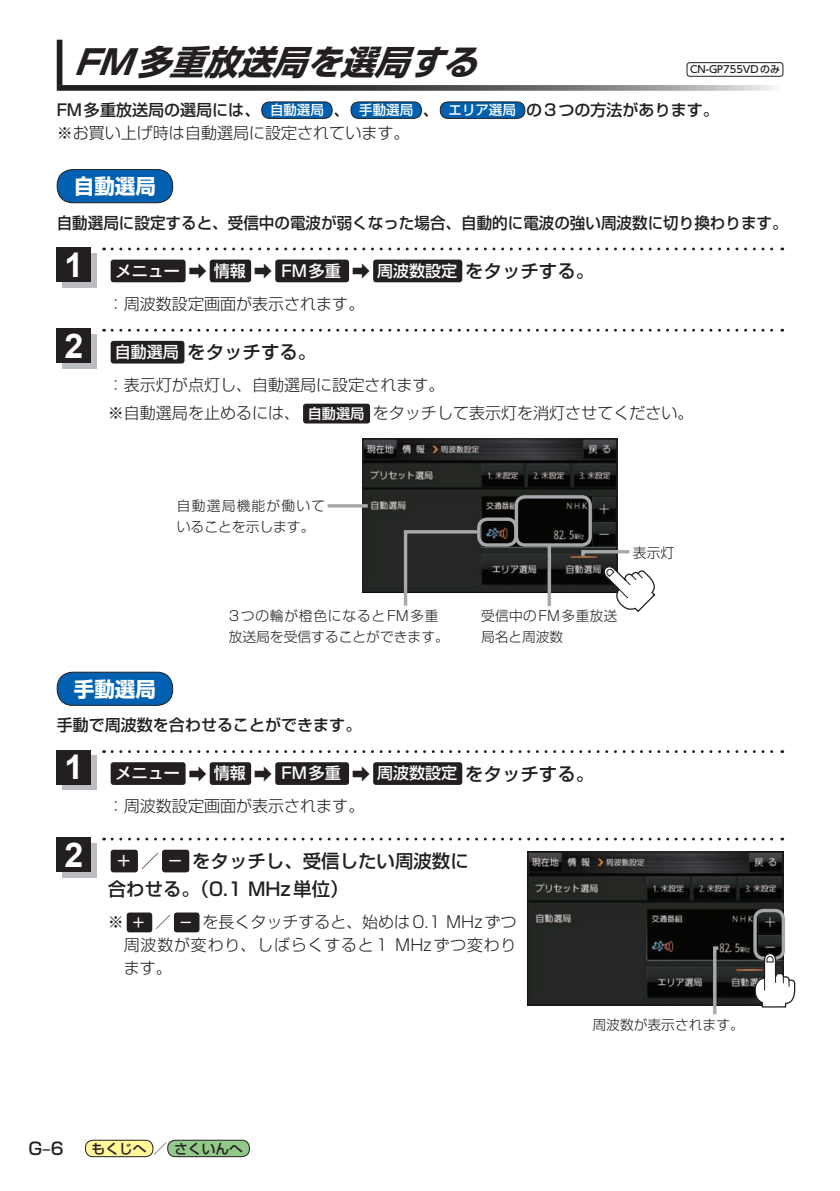
<style>
.page{position:relative;width:840px;height:1191px;background:#fff}
.page>*{position:absolute;margin:0;border:0;box-sizing:border-box;transform-origin:0 0}
.t1{font:italic 700 34px "Shin Go Pro";color:#231f20}
.t2{font:700 34px "Arial";color:#fff}
.t3{font:700 20.6px "Shin Go Pro";color:#fff}
.t4{font:500 18.4px/28.4px "Shin Go Pro";color:#231f20}
.t5{font:500 17px "Shin Go Pro";color:#231f20}
.t6{font:300 16px/33px "Shin Go Pro";color:#231f20}
.t7{font:500 16px/22.6px "Shin Go Pro";color:#231f20}
.t8{font:300 13.8px/20.6px "Shin Go Pro";color:#231f20}
.t9{font:300 13.8px/20.6px "Shin Go Pro";letter-spacing:.085em;color:#231f20}
.t10{font:300 13.8px/20.6px "Shin Go Pro";letter-spacing:.03em;color:#231f20}
.t11{font:500 13.8px "Shin Go Pro";color:#231f20}
.t12{font:500 10px "UD Shin Go Pro";color:#231f20}
.s1{font-size:13.4px;color:#fff}
.s2{font-weight:300}
.s3{font-weight:500;color:#fff}
.s4{font-weight:500;font-size:18.4px}
.s5{font-size:18.4px}
.s6{font-size:16px;color:#fff}
.s7{font-weight:500;font-size:14.2px;color:#fff}
.s8{font-size:14.2px}
</style>
<div class="page">
<div style="left:85px;top:1140px;width:68px;height:16px;background:#fff79a;border-radius:8px"></div>
<div style="left:85px;top:1140px;width:68px;height:17px;border:1px solid #231f20;border-radius:8px"></div>
<div style="left:168px;top:1140px;width:81px;height:16px;background:#92c889;border-radius:8px"></div>
<div style="left:167px;top:1140px;width:82px;height:17px;border:1px solid #231f20;border-radius:8px"></div>
<div style="left:261px;top:102px;width:71px;height:16px;background:#0161b0;border-radius:8px"></div>
<div style="left:261px;top:102px;width:71px;height:17px;border:1px solid #231f20;border-radius:8px"></div>
<div style="left:351px;top:102px;width:70px;height:16px;background:#0161b0;border-radius:8px"></div>
<div style="left:350px;top:102px;width:71px;height:17px;border:1px solid #231f20;border-radius:8px"></div>
<div style="left:440px;top:102px;width:84px;height:16px;background:#0161b0;border-radius:8px"></div>
<div style="left:440px;top:102px;width:85px;height:17px;border:1px solid #231f20;border-radius:8px"></div>
<div style="left:57px;top:40px;width:5px;height:45px;background:#231f20"></div>
<svg style="left:57px;top:85px;width:718px;height:6px;background:#616162"></svg>
<div style="left:111px;top:341px;width:73px;height:22px;background:#231f20;border-radius:3px"></div>
<div style="left:303px;top:404px;width:67px;height:19px;background:#231f20;border-radius:3px"></div>
<svg style="left:112px;top:329px;width:670px;height:3px"></svg>
<div style="left:62px;top:334px;width:34px;height:34px;background:#bcbdc0"></div>
<div style="left:57px;top:329px;width:34px;height:34px;background:#231f20"></div>
<div style="left:57px;top:170px;width:115px;height:33px;background:#0161b0;border-radius:16px"></div>
<div style="left:57px;top:169px;width:116px;height:34px;border:1px solid #231f20;border-radius:16px"></div>
<div style="left:111px;top:260px;width:74px;height:22px;background:#231f20;border-radius:3px"></div>
<div style="left:209px;top:260px;width:42px;height:22px;background:#231f20;border-radius:3px"></div>
<div style="left:275px;top:260px;width:74px;height:22px;background:#231f20;border-radius:3px"></div>
<div style="left:373px;top:260px;width:89px;height:22px;background:#231f20;border-radius:3px"></div>
<svg style="left:112px;top:247px;width:670px;height:3px"></svg>
<div style="left:62px;top:253px;width:34px;height:34px;background:#bcbdc0"></div>
<div style="left:57px;top:247px;width:34px;height:35px;background:#231f20"></div>
<div style="left:57px;top:672px;width:115px;height:33px;background:#0161b0;border-radius:16px"></div>
<div style="left:57px;top:672px;width:116px;height:34px;border:1px solid #231f20;border-radius:16px"></div>
<div style="left:111px;top:762px;width:74px;height:23px;background:#231f20;border-radius:3px"></div>
<div style="left:209px;top:762px;width:42px;height:23px;background:#231f20;border-radius:3px"></div>
<div style="left:275px;top:762px;width:74px;height:23px;background:#231f20;border-radius:3px"></div>
<div style="left:373px;top:762px;width:89px;height:23px;background:#231f20;border-radius:3px"></div>
<svg style="left:112px;top:750px;width:670px;height:3px"></svg>
<div style="left:62px;top:756px;width:34px;height:34px;background:#bcbdc0"></div>
<div style="left:57px;top:750px;width:34px;height:34px;background:#231f20"></div>
<div style="left:111px;top:849px;width:27px;height:23px;background:#231f20;border-radius:3px"></div>
<div style="left:162px;top:849px;width:27px;height:23px;background:#231f20;border-radius:3px"></div>
<div style="left:127px;top:912px;width:25px;height:20px;background:#231f20;border-radius:3px"></div>
<div style="left:174px;top:912px;width:25px;height:20px;background:#231f20;border-radius:3px"></div>
<svg style="left:112px;top:837px;width:670px;height:3px"></svg>
<div style="left:62px;top:843px;width:34px;height:34px;background:#bcbdc0"></div>
<div style="left:57px;top:837px;width:34px;height:34px;background:#231f20"></div>
<img style="left:364px;top:440px;width:251px;height:150px">
<div style="left:362px;top:438px;width:255px;height:154px;border:1px solid #231f20"></div>
<hr style="left:327px;top:504px;width:40px;height:3px;background:#a8a9ad">
<div style="left:477px;top:517px;width:40px;height:29px;border:3px solid #a8a9ad;border-radius:9px"></div>
<svg style="left:402px;top:528px;width:79px;height:78px"></svg>
<svg style="left:579px;top:548px;width:76px;height:64px"></svg>
<div style="left:514px;top:495px;width:77px;height:51px;border:3px solid #a8a9ad;border-radius:9px"></div>
<hr style="left:547px;top:545px;width:3px;height:61px;background:#a8a9ad">
<img style="left:529px;top:854px;width:251px;height:149px">
<div style="left:527px;top:852px;width:255px;height:153px;border:1px solid #231f20"></div>
<svg style="left:711px;top:944px;width:10px;height:71px"></svg>
<div style="left:753px;top:909px;width:31px;height:51px;border:3px solid #a8a9ad;border-radius:9px"></div>
<svg style="left:753px;top:952px;width:42px;height:56px"></svg>
<div style="left:686px;top:62px;width:96px;height:15px;border:1px solid #231f20;border-radius:3px"></div>
<h1 class="t1" style="left:74px;top:35px;width:420px">FM多重放送局を選局する</h1>
<p class="t12" style="left:689px;top:61px;width:91px">CN-GP755VDのみ</p>
<p class="t7" style="left:57px;top:97px;width:663px">FM多重放送局の選局には、 <span class="s1">自動選局</span> 、 <span class="s1">手動選局</span> 、 <span class="s1">エリア選局</span> の3つの方法があります。<span class="s2">※お買い上げ時は自動選局に設定されています。</span></p>
<p class="t3" style="left:74px;top:170px;width:84px">自動選局</p>
<p class="t7" style="left:57px;top:209px;width:732px">自動選局に設定すると、受信中の電波が弱くなった場合、自動的に電波の強い周波数に切り換わります。</p>
<h1 class="t2" style="left:64px;top:242px;width:20px">1</h1>
<h1 class="t2" style="left:64px;top:324px;width:20px">2</h1>
<p class="t6" style="left:108px;top:252px;width:487px;text-indent:8px"><span class="s3">メニュー</span> <span class="s4">➡</span> <span class="s3">情報</span> <span class="s4">➡</span> <span class="s3">FM多重</span> <span class="s5">➡</span> <span class="s3">周波数設定</span><span class="s4">をタッチする。</span>：周波数設定画面が表示されます。</p>
<p class="t4" style="left:115px;top:336px;width:203px"><span class="s6">自動選局</span>をタッチする。</p>
<p class="t6" style="left:108px;top:369px;width:587px;line-height:28.4px">：表示灯が点灯し、自動選局に設定されます。<br>※自動選局を止めるには、<span class="s7">自動選局</span>をタッチして表示灯を消灯させてください。</p>
<p class="t9" style="left:177px;top:494px;width:150px">自動選局機能が働いていることを示します。</p>
<p class="t8" style="left:228px;top:604px;width:221px">3つの輪が橙色になるとFM多重放送局を受信することができます。</p>
<p class="t8" style="left:632px;top:540px;width:43px">表示灯</p>
<p class="t10" style="left:481px;top:604px;width:138px">受信中のFM多重放送局名と周波数</p>
<p class="t3" style="left:74px;top:672px;width:84px">手動選局</p>
<p class="t7" style="left:57px;top:712px;width:306px">手動で周波数を合わせることができます。</p>
<h1 class="t2" style="left:64px;top:745px;width:20px">1</h1>
<h1 class="t2" style="left:64px;top:832px;width:20px">2</h1>
<p class="t6" style="left:108px;top:755px;width:487px;text-indent:8px"><span class="s3">メニュー</span> <span class="s4">➡</span> <span class="s3">情報</span> <span class="s4">➡</span> <span class="s3">FM多重</span> <span class="s5">➡</span> <span class="s3">周波数設定</span><span class="s4">をタッチする。</span>：周波数設定画面が表示されます。</p>
<p class="t4" style="left:108px;top:844px;width:362px;text-indent:8px"><span class="s6">＋</span>／ <span class="s6">−</span> をタッチし、受信したい周波数に合わせる。（0.1 MHz単位）</p>
<p class="t6" style="left:124px;top:909px;width:394px;line-height:22.6px;text-align:justify;text-indent:-16px">※ <span class="s7">＋</span> ／ <span class="s7">−</span> を長くタッチすると、始めは0.1 MHzずつ周波数が変わり、しばらくすると1 MHzずつ変わります。</p>
<p class="t8" style="left:592px;top:1013px;width:153px">周波数が表示されます。</p>
<p class="t5" style="left:28px;top:1134px;width:37px">G–6</p>
<p class="t11" style="left:92px;top:1137px;width:153px">もくじへ<span class="s8">／</span>さくいんへ</p>
</div>
